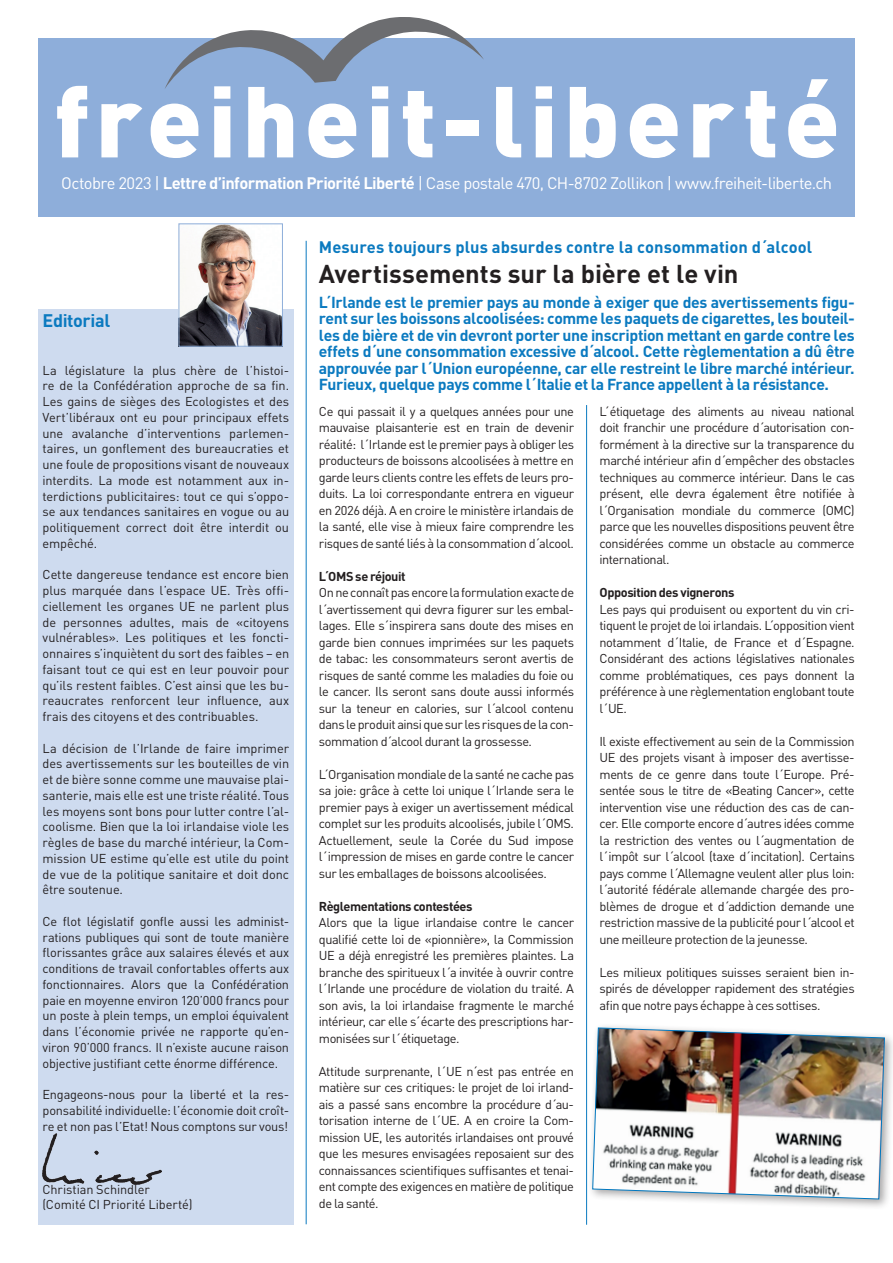
<style>
.page{position:relative;width:893px;height:1263px;background:#fff}
.page>*{position:absolute;margin:0;border:0;box-sizing:border-box;transform-origin:0 0}
.t1{font:900 99px "DIN Pro";letter-spacing:.06em;color:#fff}
.Titel_Artikel{font:700 25.5px "DIN Pro";color:#231f20}
.Editorial_Titel{font:700 18px "DIN Pro";letter-spacing:-.02em;color:#0b7ac0}
.t2{font:16.5px "DIN Pro";letter-spacing:-.035em;color:#fff}
.Untertitel_Artikel{font:700 16.5px "DIN Pro";letter-spacing:.005em;color:#0b7ac0}
.Untertitel_Artikel-2{font:700 15.75px/16.5px "DIN Pro";letter-spacing:-.025em;color:#0b7ac0;text-align:justify}
.Grundtext_Artikel{font:12.75px/16.5px "DIN Pro";letter-spacing:-.03em;color:#231f20;text-align:justify}
.Grundtext_Artikel-2{font:700 12.75px "DIN Pro";letter-spacing:-.035em;color:#231f20}
.Grundtext_Artikel-3{font:12.75px "DIN Pro";letter-spacing:-.005em;color:#231f20}
.Grundtext_Artikel-4{font:12.75px "DIN Pro";letter-spacing:-.01em;color:#231f20}
.s1{font-weight:700}
</style>
<div class="page">
<hr style="left:586px;top:405px;width:1px;height:820px;background:#0b7ac0">
<hr style="left:306px;top:241px;width:1px;height:983px;background:#0b7ac0">
<div style="left:38px;top:309px;width:255px;height:915px;background:#cedbef"></div>
<img style="left:181px;top:225px;width:100px;height:120px">
<div style="left:179px;top:223px;width:104px;height:124px;border:1px solid #8eaeda"></div>
<img style="left:43px;top:1133px;width:119px;height:52px">
<div style="left:38px;top:38px;width:817px;height:179px;background:#8eaeda"></div>
<svg style="left:165px;top:17px;width:319px;height:72px"></svg>
<div style="left:588px;top:1023px;width:305px;height:187px;background:#231f20;opacity:.4"></div>
<img style="left:592px;top:1027px;width:293px;height:172px">
<p class="t1" style="left:54px;top:54px;width:787px">freiheit-liberté</p>
<p class="t2" style="left:61px;top:172px;width:772px">Octobre 2023 | <span class="s1">Lettre d’information Priorité Liberté</span> | Case postale 470, CH-8702 Zollikon | www.freiheit-liberte.ch</p>
<p class="Editorial_Titel" style="left:43px;top:308px;width:69px">Editorial</p>
<p class="Grundtext_Artikel" style="left:43px;top:362px;width:248px;line-height:15.8px">La législature la plus chère de l’histoi&shy;re de la Confédération approche de sa fin.<br>Les gains de sièges des Ecologistes et des Vert’libéraux ont eu pour principaux effets une avalanche d’interventions parlemen&shy;taires, un gonflement des bureaucraties et une foule de propositions visant de nouveaux interdits. La mode est notamment aux in&shy;terdictions publicitaires: tout ce qui s’oppo&shy;se aux tendances sanitaires en vogue ou au politiquement correct doit être interdit ou empêché.</p>
<p class="Grundtext_Artikel" style="left:43px;top:566px;width:248px;line-height:15.8px">Cette dangereuse tendance est encore bien plus marquée dans l’espace UE. Très offi&shy;ciellement les organes UE ne parlent plus de personnes adultes, mais de «citoyens vulnérables». Les politiques et les foncti&shy;onnaires s’inquiètent du sort des faibles – en faisant tout ce qui est en leur pouvoir pour qu’ils restent faibles. C’est ainsi que les bu&shy;reaucrates renforcent leur influence, aux frais des citoyens et des contribuables.</p>
<p class="Grundtext_Artikel" style="left:43px;top:740px;width:248px;line-height:15.8px">La décision de l’Irlande de faire imprimer des avertissements sur les bouteilles de vin et de bière sonne comme une mauvaise plai&shy;santerie, mais elle est une triste réalité. Tous les moyens sont bons pour lutter contre l’al&shy;coolisme. Bien que la loi irlandaise viole les règles de base du marché intérieur, la Com&shy;mission UE estime qu’elle est utile du point de vue de la politique sanitaire et doit donc être soutenue.</p>
<p class="Grundtext_Artikel" style="left:43px;top:913px;width:248px;line-height:15.8px">Ce flot législatif gonfle aussi les administ&shy;rations publiques qui sont de toute manière florissantes grâce aux salaires élevés et aux conditions de travail confortables offerts aux fonctionnaires. Alors que la Confédération paie en moyenne environ 120’000 francs pour un poste à plein temps, un emploi équivalent dans l’économie privée ne rapporte qu’en&shy;viron 90’000 francs. Il n’existe aucune raison objective justifiant cette énorme différence.</p>
<p class="Grundtext_Artikel" style="left:43px;top:1086px;width:248px;line-height:15.8px">Engageons-nous pour la liberté et la res&shy;ponsabilité individuelle: l’économie doit croît&shy;re et non pas l’Etat! Nous comptons sur vous!</p>
<p class="Grundtext_Artikel-4" style="left:43px;top:1180px;width:109px">Christian Schindler</p>
<p class="Grundtext_Artikel-3" style="left:43px;top:1196px;width:152px">(Comité CI Priorité Liberté)</p>
<p class="Untertitel_Artikel" style="left:319px;top:236px;width:495px">Mesures toujours plus absurdes contre la consommation d´alcool</p>
<p class="Titel_Artikel" style="left:319px;top:256px;width:421px">Avertissements sur la bière et le vin</p>
<p class="Untertitel_Artikel-2" style="left:319px;top:293px;width:537px">L´Irlande est le premier pays au monde à exiger que des avertissements figu&shy;rent sur les boissons alcoolisées: comme les paquets de cigarettes, les bouteil&shy;les de bière et de vin devront porter une inscription mettant en garde contre les effets d´une consommation excessive d´alcool. Cette règlementation a dû être approuvée par l´Union européenne, car elle restreint le libre marché intérieur.<br>Furieux, quelque pays comme l´Italie et la France appellent à la résistance.</p>
<p class="Grundtext_Artikel" style="left:319px;top:402px;width:257px">Ce qui passait il y a quelques années pour une mauvaise plaisanterie est en train de devenir réalité: l´Irlande est le premier pays à obliger les producteurs de boissons alcoolisées à mettre en garde leurs clients contre les effets de leurs pro&shy;duits. La loi correspondante entrera en vigueur en 2026 déjà. A en croire le ministère irlandais de la santé, elle vise à mieux faire comprendre les risques de santé liés à la consommation d´alcool.</p>
<p class="Grundtext_Artikel-2" style="left:319px;top:567px;width:88px">L´OMS se réjouit</p>
<p class="Grundtext_Artikel" style="left:319px;top:584px;width:257px">On ne connaît pas encore la formulation exacte de l´avertissement qui devra figurer sur les embal&shy;lages. Elle s´inspirera sans doute des mises en garde bien connues imprimées sur les paquets de tabac: les consommateurs seront avertis de risques de santé comme les maladies du foie ou le cancer. Ils seront sans doute aussi informés sur la teneur en calories, sur l´alcool contenu dans le produit ainsi que sur les risques de la con&shy;sommation d´alcool durant la grossesse.</p>
<p class="Grundtext_Artikel" style="left:319px;top:765px;width:257px">L´Organisation mondiale de la santé ne cache pas sa joie: grâce à cette loi unique l´Irlande sera le premier pays à exiger un avertissement médical complet sur les produits alcoolisés, jubile l´OMS.<br>Actuellement, seule la Corée du Sud impose l´impression de mises en garde contre le cancer sur les emballages de boissons alcoolisées.</p>
<p class="Grundtext_Artikel-2" style="left:319px;top:897px;width:155px">Règlementations contestées</p>
<p class="Grundtext_Artikel" style="left:319px;top:914px;width:257px">Alors que la ligue irlandaise contre le cancer qualifié cette loi de «pionnière», la Commission UE a déjà enregistré les premières plaintes. La branche des spiritueux l´a invitée à ouvrir contre l´Irlande une procédure de violation du traité. A son avis, la loi irlandaise fragmente le marché intérieur, car elle s´écarte des prescriptions har&shy;monisées sur l´étiquetage.</p>
<p class="Grundtext_Artikel" style="left:319px;top:1062px;width:257px">Attitude surprenante, l´UE n´est pas entrée en matière sur ces critiques: le projet de loi irland&shy;ais a passé sans encombre la procédure d´au&shy;torisation interne de l´UE. A en croire la Com&shy;mission UE, les autorités irlandaises ont prouvé que les mesures envisagées reposaient sur des connaissances scientifiques suffisantes et tenai&shy;ent compte des exigences en matière de politique de la santé.</p>
<p class="Grundtext_Artikel" style="left:600px;top:402px;width:257px">L´étiquetage des aliments au niveau national doit franchir une procédure d´autorisation con&shy;formément à la directive sur la transparence du marché intérieur afin d´empêcher des obstacles techniques au commerce intérieur. Dans le cas présent, elle devra également être notifiée à l´Organisation mondiale du commerce (OMC) parce que les nouvelles dispositions peuvent être considérées comme un obstacle au commerce international.</p>
<p class="Grundtext_Artikel-2" style="left:600px;top:584px;width:136px">Opposition des vignerons</p>
<p class="Grundtext_Artikel" style="left:600px;top:600px;width:257px">Les pays qui produisent ou exportent du vin cri&shy;tiquent le projet de loi irlandais. L´opposition vient notamment d´Italie, de France et d´Espagne.<br>Considérant des actions législatives nationales comme problématiques, ces pays donnent la préférence à une règlementation englobant toute l´UE.</p>
<p class="Grundtext_Artikel" style="left:600px;top:732px;width:257px">Il existe effectivement au sein de la Commission UE des projets visant à imposer des avertisse&shy;ments de ce genre dans toute l´Europe. Pré&shy;sentée sous le titre de «Beating Cancer», cette intervention vise une réduction des cas de can&shy;cer. Elle comporte encore d´autres idées comme la restriction des ventes ou l´augmentation de l´impôt sur l´alcool (taxe d´incitation). Certains pays comme l´Allemagne veulent aller plus loin: l´autorité fédérale allemande chargée des pro&shy;blèmes de drogue et d´addiction demande une restriction massive de la publicité pour l´alcool et une meilleure protection de la jeunesse.</p>
<p class="Grundtext_Artikel" style="left:600px;top:963px;width:257px">Les milieux politiques suisses seraient bien in&shy;spirés de développer rapidement des stratégies afin que notre pays échappe à ces sottises.</p>
</div>
